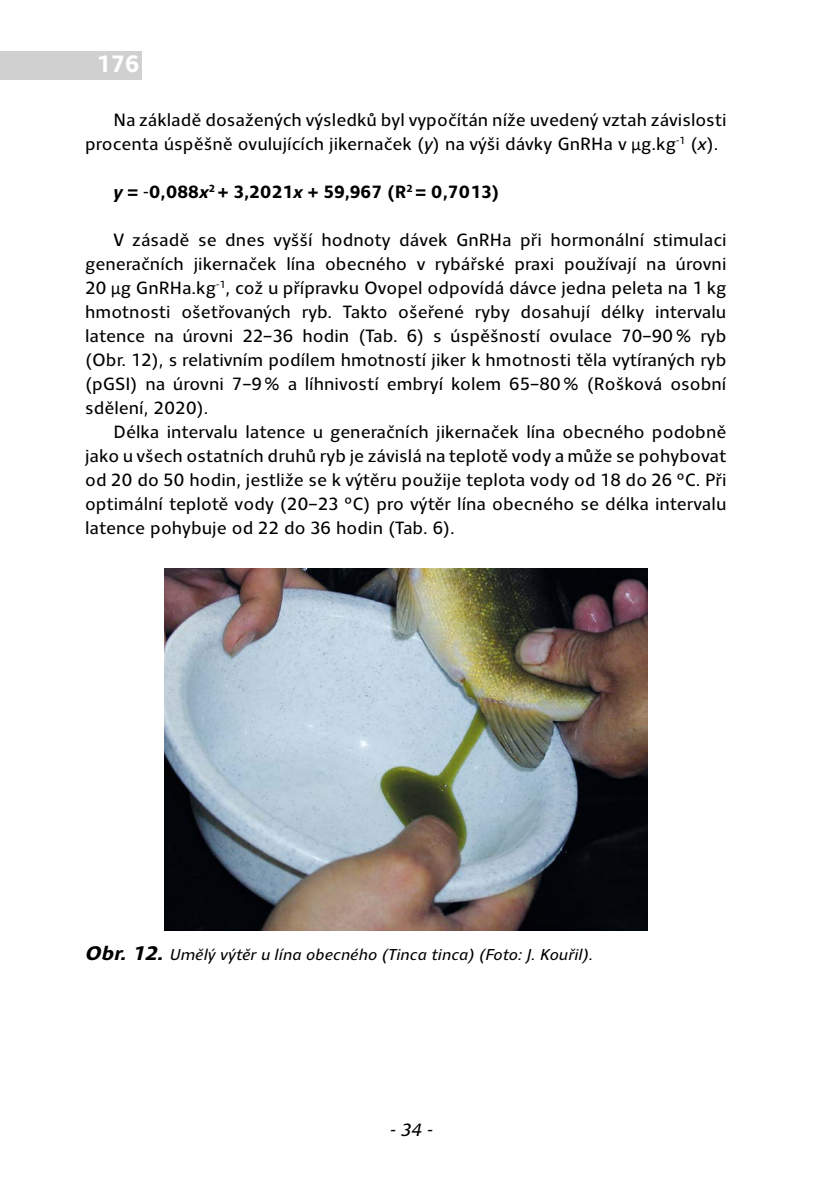
<style>
.page{position:relative;width:840px;height:1191px;background:#fff}
.page>*{position:absolute;margin:0;border:0;box-sizing:border-box;transform-origin:0 0}
.t1{font:700 24px "Clara Sans";color:#fff}
.t2{font:18px/24px "Clara Sans";color:#000;text-align:justify}
.t3{font:700 18px "Clara Sans";color:#000}
.t4{font:italic 18px "Clara Sans";color:#000}
.t5{font:italic 16px "Clara Sans";color:#000}
.s1{font-style:italic}
.s2{font-family:"Calibri"}
.s3{font-weight:400}
.s4{font-weight:700;font-size:20px}
</style>
<div class="page">
<div style="left:0;top:51px;width:142px;height:28px;background:#d0d0d0"></div>
<img style="left:164px;top:569px;width:482px;height:361px">
<h1 class="t1" style="left:97px;top:51px;width:44px">176</h1>
<p class="t2" style="left:85px;top:108px;width:642px;text-indent:28px">Na základě dosažených výsledků byl vypočítán níže uvedený vztah závislosti procenta úspěšně ovulujících jikernaček (<span class="s1">y</span>) na výši dávky GnRHa v <span class="s2">µ</span>g.kg<sup>-1</sup> (<span class="s1">x</span>).</p>
<p class="t3" style="left:113px;top:182px;width:387px"><span class="s1">y</span> = <span class="s3">-</span>0,088<span class="s1">x</span><sup>2</sup> + 3,2021<span class="s1">x</span> + 59,967 (R<sup>2</sup> = 0,7013)</p>
<p class="t2" style="left:85px;top:228px;width:642px;text-indent:28px">V zásadě se dnes vyšší hodnoty dávek GnRHa při hormonální stimulaci generačních jikernaček lína obecného v rybářské praxi používají na úrovni 20 <span class="s2">µ</span>g GnRHa.kg<sup>-1</sup>, což u přípravku Ovopel odpovídá dávce jedna peleta na 1 kg hmotnosti ošetřovaných ryb. Takto ošeřené ryby dosahují délky intervalu latence na úrovni 22–36 hodin (Tab. 6) s úspěšností ovulace 70–90% ryb (Obr. 12), s relativním podílem hmotností jiker k hmotnosti těla vytíraných ryb (pGSI) na úrovni 7–9% a líhnivostí embryí kolem 65–80% (Rošková osobní sdělení, 2020).</p>
<p class="t2" style="left:85px;top:420px;width:642px;text-indent:28px">Délka intervalu latence u generačních jikernaček lína obecného podobně jako u všech ostatních druhů ryb je závislá na teplotě vody a může se pohybovat od 20 do 50 hodin, jestliže se k výtěru použije teplota vody od 18 do 26 °C. Při optimální teplotě vody (20–23 °C) pro výtěr lína obecného se délka intervalu latence pohybuje od 22 do 36 hodin (Tab. 6).</p>
<p class="t5" style="left:85px;top:946px;width:509px"><span class="s4">Obr. 12.</span> Umělý výtěr u lína obecného (Tinca tinca) (Foto: J. Kouřil).</p>
<p class="t4" style="left:390px;top:1120px;width:44px">- 34 -</p>
</div>
